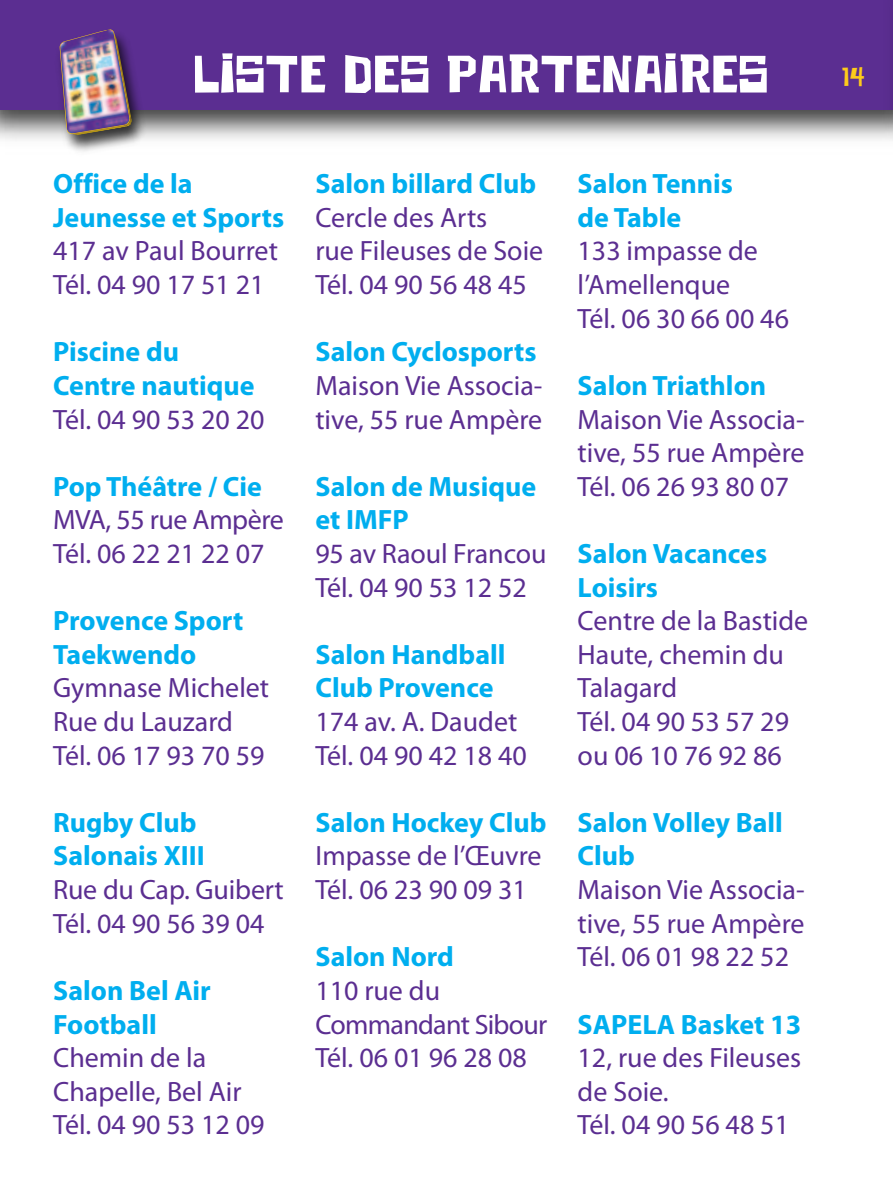
<style>
.page{position:relative;width:893px;height:1191px;background:#fff}
.page>*{position:absolute;margin:0;border:0;box-sizing:border-box;transform-origin:0 0}
.t1{font:52.5px "Brecht";color:#fff}
.t2{font:28px/33.6px "Myriad Pro";color:#5b2e91}
.t3{font:700 28px/33.6px "Myriad Pro";color:#00aeef}
.t4{font:28px "Myriad Pro";letter-spacing:-.025em;color:#5b2e91}
.t5{font:24.5px "Brecht";color:#fecb1b}
</style>
<div class="page">
<img style="left:0;top:109px;width:878px;height:31px">
<div style="left:0;top:0;width:893px;height:109px;background:#5b2e91"></div>
<img style="left:34px;top:46px;width:128px;height:106px">
<img style="left:60px;top:29px;width:72px;height:106px">
<img style="left:878px;top:109px;width:15px;height:31px">
<p class="t1" style="left:194px;top:56px;width:576px">LISTE DES PARTENAIRES</p>
<p class="t3" style="left:53px;top:169px;width:141px">Office de la</p>
<p class="t3" style="left:53px;top:203px;width:233px">Jeunesse et Sports</p>
<p class="t2" style="left:53px;top:237px;width:226px">417 av Paul Bourret</p>
<p class="t2" style="left:53px;top:270px;width:213px">Tél. 04 90 17 51 21</p>
<p class="t3" style="left:53px;top:337px;width:127px">Piscine du</p>
<p class="t3" style="left:53px;top:371px;width:203px">Centre nautique</p>
<p class="t2" style="left:53px;top:405px;width:213px">Tél. 04 90 53 20 20</p>
<p class="t3" style="left:53px;top:472px;width:210px">Pop Théâtre / Cie</p>
<p class="t2" style="left:53px;top:505px;width:232px">MVA, 55 rue Ampère</p>
<p class="t2" style="left:53px;top:539px;width:213px">Tél. 06 22 21 22 07</p>
<p class="t3" style="left:53px;top:606px;width:192px">Provence Sport</p>
<p class="t3" style="left:53px;top:640px;width:145px">Taekwendo</p>
<p class="t2" style="left:53px;top:673px;width:218px">Gymnase Michelet</p>
<p class="t2" style="left:53px;top:707px;width:181px">Rue du Lauzard</p>
<p class="t2" style="left:53px;top:741px;width:213px">Tél. 06 17 93 70 59</p>
<p class="t3" style="left:53px;top:808px;width:145px">Rugby Club</p>
<p class="t3" style="left:53px;top:841px;width:153px">Salonais XIII</p>
<p class="t2" style="left:53px;top:875px;width:232px">Rue du Cap. Guibert</p>
<p class="t2" style="left:53px;top:909px;width:213px">Tél. 04 90 56 39 04</p>
<p class="t3" style="left:53px;top:976px;width:159px">Salon Bel Air</p>
<p class="t3" style="left:53px;top:1009px;width:105px">Football</p>
<p class="t2" style="left:53px;top:1043px;width:155px">Chemin de la</p>
<p class="t2" style="left:53px;top:1077px;width:190px">Chapelle, Bel Air</p>
<p class="t2" style="left:53px;top:1110px;width:213px">Tél. 04 90 53 12 09</p>
<p class="t3" style="left:315px;top:169px;width:222px">Salon billard Club</p>
<p class="t2" style="left:315px;top:203px;width:174px">Cercle des Arts</p>
<p class="t2" style="left:315px;top:237px;width:229px">rue Fileuses de Soie</p>
<p class="t2" style="left:315px;top:270px;width:213px">Tél. 04 90 56 48 45</p>
<p class="t3" style="left:315px;top:337px;width:223px">Salon Cyclosports</p>
<p class="t2" style="left:315px;top:371px;width:229px">Maison Vie Associa&shy;tive, 55 rue Ampère</p>
<p class="t3" style="left:315px;top:472px;width:222px">Salon de Musique</p>
<p class="t3" style="left:315px;top:505px;width:95px">et IMFP</p>
<p class="t2" style="left:315px;top:539px;width:233px">95 av Raoul Francou</p>
<p class="t2" style="left:315px;top:573px;width:213px">Tél. 04 90 53 12 52</p>
<p class="t3" style="left:315px;top:640px;width:192px">Salon Handball</p>
<p class="t3" style="left:315px;top:673px;width:180px">Club Provence</p>
<p class="t2" style="left:315px;top:707px;width:203px">174 av. A. Daudet</p>
<p class="t2" style="left:315px;top:741px;width:213px">Tél. 04 90 42 18 40</p>
<p class="t3" style="left:315px;top:808px;width:233px">Salon Hockey Club</p>
<p class="t2" style="left:315px;top:841px;width:228px">Impasse de l’Œuvre</p>
<p class="t2" style="left:315px;top:875px;width:213px">Tél. 06 23 90 09 31</p>
<p class="t3" style="left:315px;top:942px;width:140px">Salon Nord</p>
<p class="t2" style="left:315px;top:976px;width:126px">110 rue du</p>
<p class="t4" style="left:315px;top:1013px;width:234px">Commandant Sibour</p>
<p class="t2" style="left:315px;top:1043px;width:213px">Tél. 06 01 96 28 08</p>
<p class="t3" style="left:578px;top:169px;width:157px">Salon Tennis</p>
<p class="t3" style="left:578px;top:203px;width:105px">de Table</p>
<p class="t2" style="left:578px;top:237px;width:182px">133 impasse de l’Amellenque</p>
<p class="t2" style="left:578px;top:304px;width:213px">Tél. 06 30 66 00 46</p>
<p class="t3" style="left:578px;top:371px;width:190px">Salon Triathlon</p>
<p class="t2" style="left:578px;top:405px;width:229px">Maison Vie Associa&shy;tive, 55 rue Ampère</p>
<p class="t2" style="left:578px;top:472px;width:213px">Tél. 06 26 93 80 07</p>
<p class="t3" style="left:578px;top:539px;width:191px">Salon Vacances</p>
<p class="t3" style="left:578px;top:573px;width:82px">Loisirs</p>
<p class="t2" style="left:578px;top:606px;width:232px">Centre de la Bastide<br>Haute, chemin du<br>Talagard</p>
<p class="t2" style="left:578px;top:707px;width:213px">Tél. 04 90 53 57 29 ou 06 10 76 92 86</p>
<p class="t3" style="left:578px;top:808px;width:207px">Salon Volley Ball<br>Club</p>
<p class="t2" style="left:578px;top:875px;width:229px">Maison Vie Associa&shy;tive, 55 rue Ampère</p>
<p class="t2" style="left:578px;top:942px;width:213px">Tél. 06 01 98 22 52</p>
<p class="t3" style="left:578px;top:1009px;width:225px">SAPELA Basket 13</p>
<p class="t2" style="left:578px;top:1043px;width:225px">12, rue des Fileuses</p>
<p class="t2" style="left:578px;top:1077px;width:93px">de Soie.</p>
<p class="t2" style="left:578px;top:1110px;width:213px">Tél. 04 90 56 48 51</p>
<p class="t5" style="left:841px;top:68px;width:25px">14</p>
</div>
